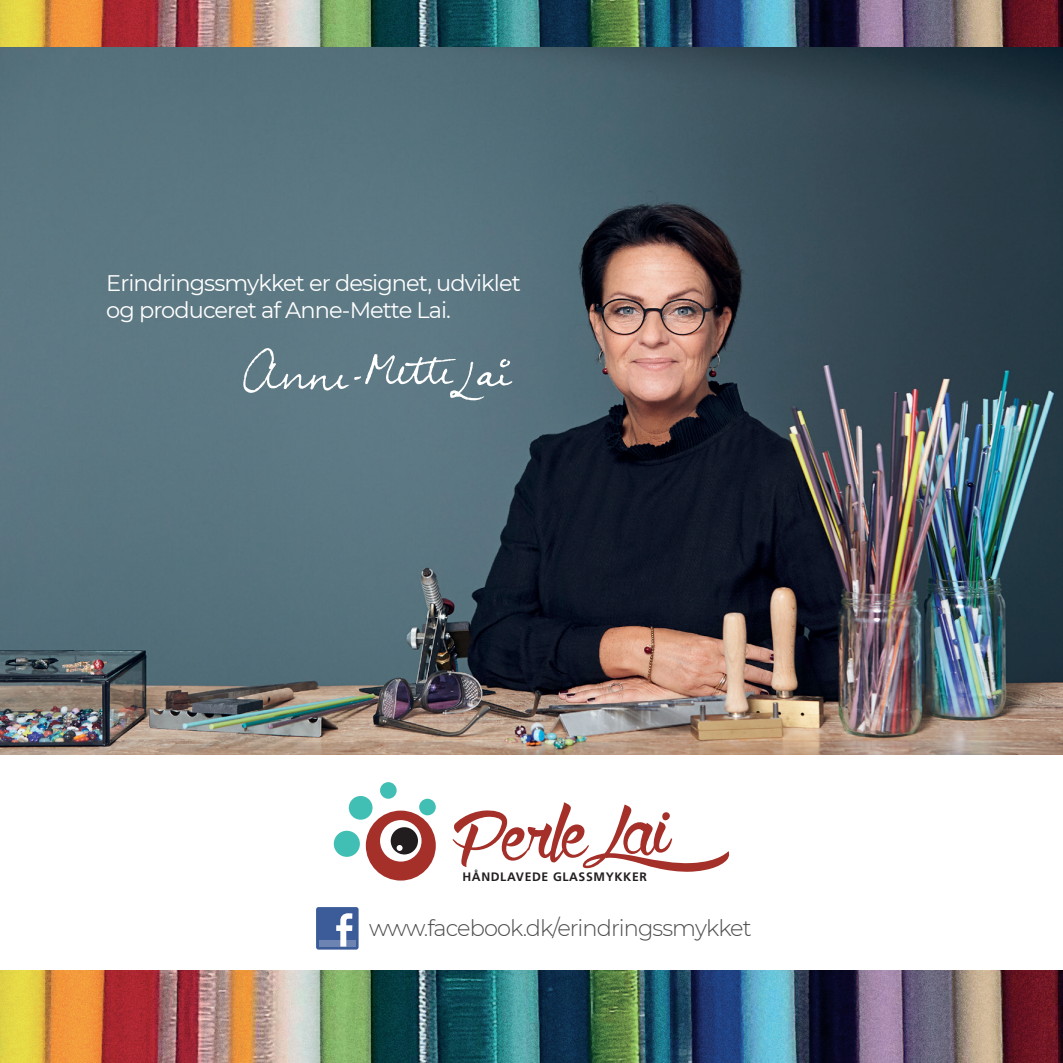
<style>
.page{position:relative;width:1063px;height:1063px;background:#fff}
.page>*{position:absolute;margin:0;border:0;box-sizing:border-box;transform-origin:0 0}
.t1{font:22.5px/27px "Montserrat";letter-spacing:-.04em;color:#fff}
.t2{font:300 22.5px "Montserrat";letter-spacing:-.04em;color:#4b4c4d}
.t3{font:700 12.25px "Frutiger";letter-spacing:.05em;color:#231f20}
</style>
<div class="page">
<img style="left:0;top:971px;width:1063px;height:92px">
<div style="left:366px;top:811px;width:70px;height:70px;background:#a43029;border-radius:50%"></div>
<div style="left:380px;top:820px;width:42px;height:42px;background:#fff;border-radius:50%"></div>
<div style="left:391px;top:827px;width:27px;height:27px;background:#211d1e;border-radius:50%"></div>
<svg style="left:397px;top:845px;width:6px;height:6px"></svg>
<div style="left:334px;top:831px;width:26px;height:26px;background:#41bfb4;border-radius:50%"></div>
<div style="left:349px;top:796px;width:24px;height:24px;background:#41bfb4;border-radius:50%"></div>
<div style="left:380px;top:782px;width:17px;height:17px;background:#41bfb4;border-radius:50%"></div>
<div style="left:419px;top:799px;width:17px;height:16px;background:#41bfb4;border-radius:50%"></div>
<svg style="left:453px;top:802px;width:276px;height:70px"></svg>
<img style="left:0;top:0;width:1063px;height:755px">
<div style="left:316px;top:907px;width:43px;height:43px;background:#3b5b99;border-radius:2px"></div>
<div style="left:319px;top:940px;width:37px;height:7px;background:#6d84b3"></div>
<svg style="left:336px;top:913px;width:16px;height:34px"></svg>
<svg style="left:243px;top:348px;width:270px;height:53px;background:#708892"></svg>
<p class="t1" style="left:106px;top:269px;width:416px">Erindringssmykket er designet, udviklet og produceret af Anne-Mette Lai.</p>
<p class="t3" style="left:462px;top:870px;width:186px">HÅNDLAVEDE GLASSMYKKER</p>
<p class="t2" style="left:369px;top:913px;width:384px">www.facebook.dk/erindringssmykket</p>
</div>
